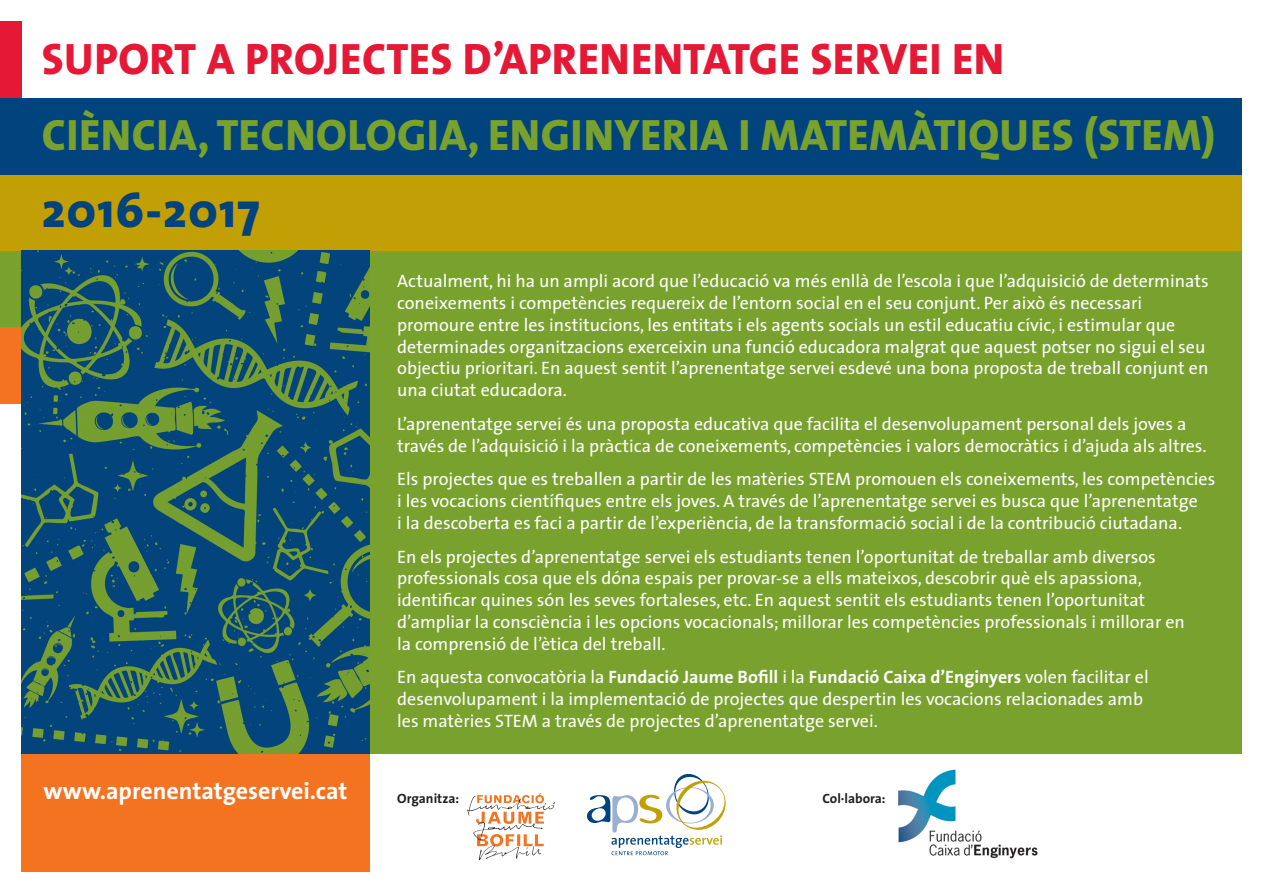
<style>
.page{position:relative;width:1263px;height:893px;background:#fff}
.page>*{position:absolute;margin:0;border:0;box-sizing:border-box;transform-origin:0 0}
.text_general{font:800 49.5px "The Sans";letter-spacing:.02em;color:#01437c}
.text_general-2{font:800 44.25px "The Sans";letter-spacing:.01em;color:#78a22d}
.text_general-3{font:800 44.25px "The Sans";letter-spacing:.01em;color:#e51836}
.general{font:700 24px "The Sans";color:#fff}
.t1{font:18px/21.8px "The Sans";color:#fff}
.t2{font:700 13.5px "The Sans";color:#231f20}
.s1{font-weight:700}
</style>
<div class="page">
<div style="left:0;top:174px;width:1242px;height:77px;background:#c39f06"></div>
<div style="left:0;top:98px;width:1242px;height:76px;background:#01437c"></div>
<div style="left:370px;top:251px;width:872px;height:502px;background:#78a22d"></div>
<div style="left:0;top:251px;width:370px;height:76px;background:#78a22d"></div>
<div style="left:0;top:21px;width:21px;height:77px;background:#e51836"></div>
<div style="left:21px;top:753px;width:349px;height:119px;background:#f47321"></div>
<div style="left:0;top:327px;width:21px;height:77px;background:#f47321"></div>
<svg style="left:587px;top:774px;width:139px;height:81px"></svg>
<svg style="left:467px;top:793px;width:88px;height:67px"></svg>
<img style="left:898px;top:769px;width:140px;height:90px">
<img style="left:21px;top:251px;width:349px;height:502px">
<p class="text_general-3" style="left:42px;top:21px;width:964px">SUPORT A PROJECTES D’APRENENTATGE SERVEI EN</p>
<p class="text_general-2" style="left:42px;top:98px;width:1175px">CIÈNCIA, TECNOLOGIA, ENGINYERIA I MATEMÀTIQUES (STEM)</p>
<p class="text_general" style="left:42px;top:169px;width:220px">2016-2017</p>
<p class="t1" style="left:397px;top:270px;width:813px">Actualment, hi ha un ampli acord que l’educació va més enllà de l’escola i que l’adquisició de determinats coneixements i competències requereix de l’entorn social en el seu conjunt. Per això és necessari promoure entre les institucions, les entitats i els agents socials un estil educatiu cívic, i estimular que determinades organitzacions exerceixin una funció educadora malgrat que aquest potser no sigui el seu objectiu prioritari. En aquest sentit l’aprenentatge servei esdevé una bona proposta de treball conjunt en una ciutat educadora.</p>
<p class="t1" style="left:397px;top:412px;width:811px">L’aprenentatge servei és una proposta educativa que facilita el desenvolupament personal dels joves a través de l’adquisició i la pràctica de coneixements, competències i valors democràtics i d’ajuda als altres.</p>
<p class="t1" style="left:397px;top:468px;width:820px">Els projectes que es treballen a partir de les matèries STEM promouen els coneixements, les competències i les vocacions científiques entre els joves. A través de l’aprenentatge servei es busca que l’aprenentatge</p>
<p class="t1" style="left:397px;top:511px;width:786px">i la descoberta es faci a partir de l’experiència, de la transformació social i de la contribució ciutadana.</p>
<p class="t1" style="left:397px;top:545px;width:760px">En els projectes d’aprenentatge servei els estudiants tenen l’oportunitat de treballar amb diversos professionals cosa que els dóna espais per provar-se a ells mateixos, descobrir què els apassiona, identificar quines són les seves fortaleses, etc. En aquest sentit els estudiants tenen l’oportunitat</p>
<p class="t1" style="left:397px;top:610px;width:789px">d’ampliar la consciència i les opcions vocacionals; millorar les competències professionals i millorar en</p>
<p class="t1" style="left:397px;top:632px;width:270px">la comprensió de l’ètica del treball.</p>
<p class="t1" style="left:397px;top:666px;width:753px">En aquesta convocatòria la <span class="s1">Fundació Jaume Bofill</span> i la <span class="s1">Fundació Caixa d’Enginyers</span> volen facilitar el desenvolupament i la implementació de projectes que despertin les vocacions relacionades amb</p>
<p class="t1" style="left:397px;top:709px;width:482px">les matèries STEM a través de projectes d’aprenentatge servei.</p>
<p class="general" style="left:43px;top:771px;width:306px">www.aprenentatgeservei.cat</p>
<p class="t2" style="left:397px;top:787px;width:63px">Organitza:</p>
<p class="t2" style="left:822px;top:787px;width:65px">Col·labora:</p>
</div>
